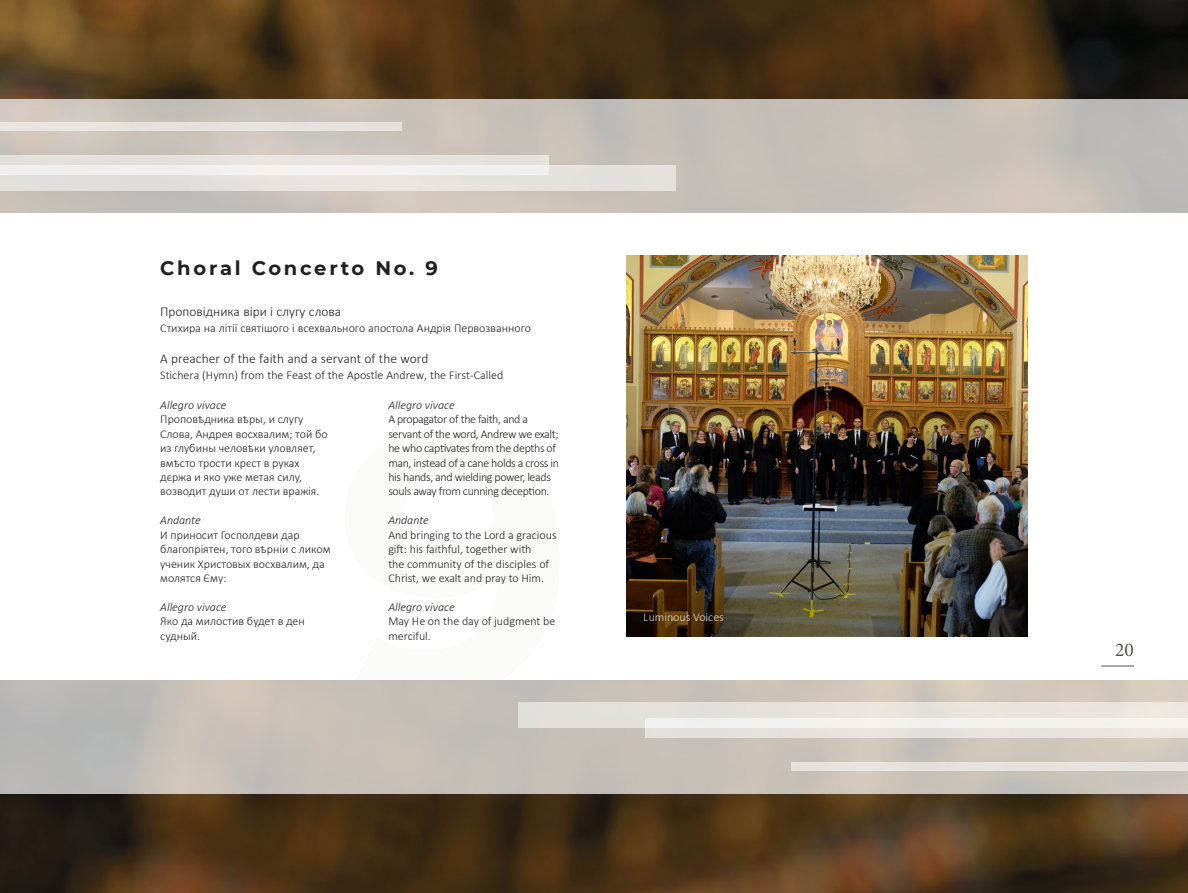
<style>
.page{position:relative;width:1188px;height:893px;background:#fff}
.page>*{position:absolute;margin:0;border:0;box-sizing:border-box;transform-origin:0 0}
.t1{font:700 372px "Montserrat";color:#5a5147}
.t2{font:700 19.5px "Montserrat";letter-spacing:.14em;color:#231f20}
.t3{font:19.5px "Minion Pro";color:#5a5147}
.t4{font:300 13.5px "Calibri";color:#231f20}
.t5{font:300 12px/14.4px "Calibri";color:#231f20}
.t6{font:300 12px/14.4px "Calibri";letter-spacing:-.03em;color:#231f20}
.t7{font:italic 300 12px "Calibri";color:#231f20}
.t8{font:300 12px "Calibri";color:#fff}
</style>
<div class="page">
<hr style="left:1101px;top:665px;width:33px;height:1px;background:#5a5147">
<img style="left:627px;top:256px;width:401px;height:380px">
<img style="left:0;top:0;width:1188px;height:99px">
<img style="left:0;top:793px;width:1188px;height:100px">
<div style="left:0;top:99px;width:1188px;height:113px;background:linear-gradient(to right,#ccc4bb,#c3bdb7)"></div>
<svg style="left:0;top:680px;width:1188px;height:113px;background:#c6bfb8"></svg>
<div style="left:0;top:155px;width:549px;height:20px;background:#e5e1dd"></div>
<div style="left:0;top:165px;width:676px;height:25px;background:linear-gradient(to right,#e8e7e5,#e8e4df)"></div>
<div style="left:0;top:122px;width:402px;height:9px;background:#e5e2de"></div>
<div style="left:645px;top:718px;width:543px;height:20px;background:#e7e3dd"></div>
<div style="left:518px;top:703px;width:670px;height:25px;background:linear-gradient(to right,#e4e1de,#f0ece6)"></div>
<div style="left:791px;top:762px;width:397px;height:9px;background:#e5e3dd"></div>
<p class="t2" style="left:160px;top:254px;width:279px">Choral Concerto No. 9</p>
<p class="t4" style="left:160px;top:303px;width:182px">Проповідника віри і слугу слова</p>
<p class="t5" style="left:160px;top:321px;width:372px">Стихира на літії святішого і всехвального апостола Андрія Первозванного</p>
<p class="t4" style="left:160px;top:350px;width:270px">A preacher of the faith and a servant of the word</p>
<p class="t5" style="left:160px;top:368px;width:345px">Stichera (Hymn) from the Feast of the Apostle Andrew, the First-Called</p>
<p class="t7" style="left:160px;top:397px;width:68px">Allegro vivace</p>
<p class="t5" style="left:160px;top:412px;width:169px">Проповѣдника вѣры, и слугу<br>Слова, Андрея восхвалим; той бо из глубины человѣки уловляет, вмѣсто трости крєст в руках дєржа и яко уже метая силу, возводит души от лести вражія.</p>
<p class="t7" style="left:160px;top:513px;width:42px">Andante</p>
<p class="t5" style="left:160px;top:527px;width:172px">И приносит Госполдеви дар благопріятен, того вѣрніи с ликом ученик Христовых восхвалим, да молятся Єму:</p>
<p class="t7" style="left:160px;top:599px;width:68px">Allegro vivace</p>
<p class="t5" style="left:160px;top:614px;width:146px">Яко да милостив будет в ден судный.</p>
<p class="t7" style="left:388px;top:397px;width:68px">Allegro vivace</p>
<p class="t6" style="left:388px;top:412px;width:172px">A propagator of the faith, and a servant of the word, Andrew we exalt; he who captivates from the depths of man, instead of a cane holds a cross in his hands, and wielding power, leads souls away from cunning deception.</p>
<p class="t7" style="left:388px;top:513px;width:42px">Andante</p>
<p class="t5" style="left:388px;top:527px;width:170px">And bringing to the Lord a gracious gift: his faithful, together with<br>the community of the disciples of Christ, we exalt and pray to Him.</p>
<p class="t7" style="left:388px;top:599px;width:68px">Allegro vivace</p>
<p class="t5" style="left:388px;top:614px;width:169px">May He on the day of judgment be merciful.</p>
<h1 class="t1" style="left:337px;top:294px;width:238px">9</h1>
<p class="t8" style="left:644px;top:610px;width:82px">Luminous Voices</p>
<h2 class="t3" style="left:1115px;top:636px;width:20px">20</h2>
</div>
